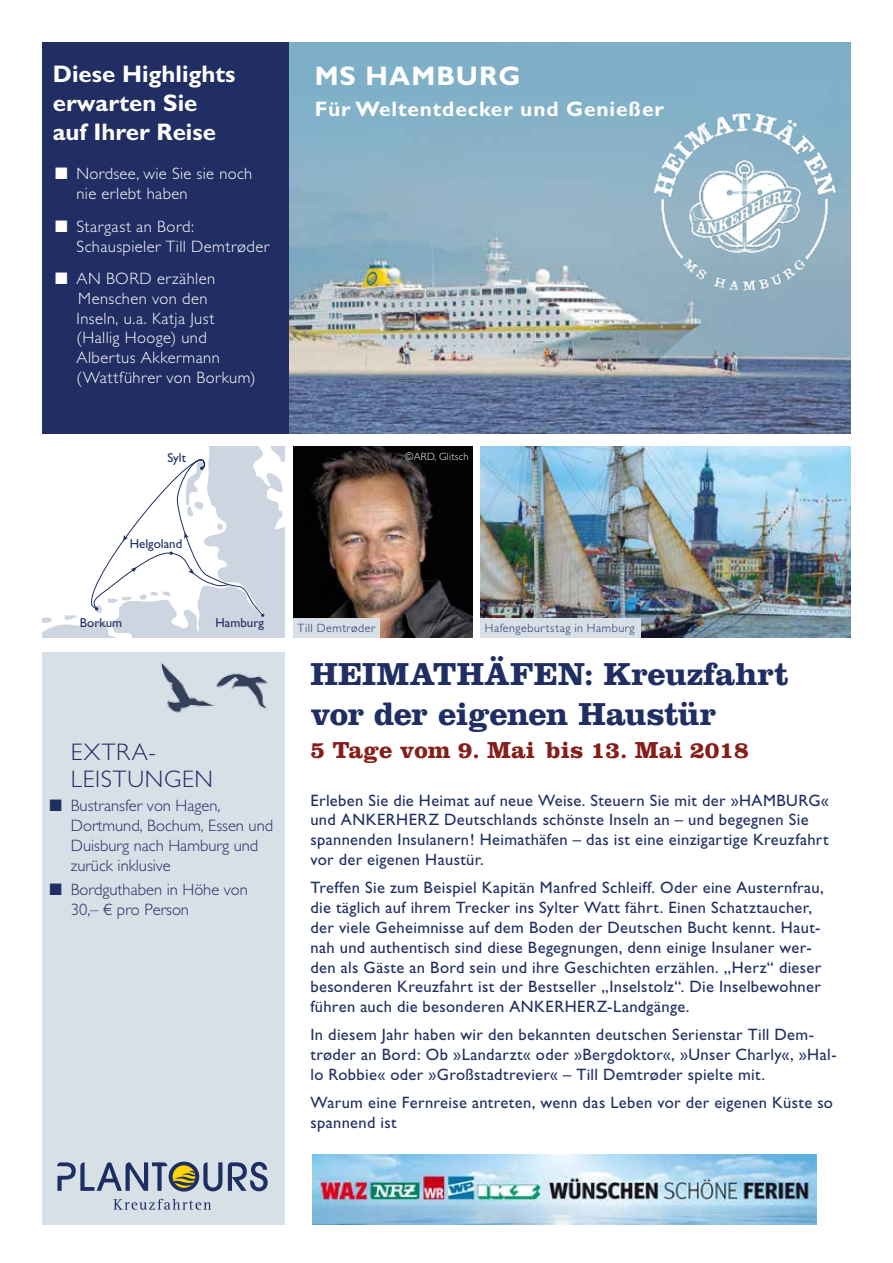
<style>
.page{position:relative;width:893px;height:1263px;background:#fff}
.page>*{position:absolute;margin:0;border:0;box-sizing:border-box;transform-origin:0 0}
.t1{font:700 33px/39.6px "Clarendon";letter-spacing:-.01em;color:#212e63}
.t2{font:700 27px "Gill Alt One";letter-spacing:.04em;color:#fff}
.t3{font:700 24px/28.8px "Gill Alt One";color:#fff}
.t4{font:700 24px "Clarendon";color:#861e1a}
.t5{font:300 24px/27px "Gill Alt One";letter-spacing:.03em;color:#212e63}
.t6{font:700 21px "Gill Alt One";letter-spacing:.04em;color:#fff}
.t7{font:16.5px/19.8px "Gill Alt One";letter-spacing:.02em;color:#212e63}
.t8{font:300 16.5px/19.8px "Gill Alt One";letter-spacing:.025em;color:#fff}
.t9{font:300 16.5px/19.8px "Gill Alt One";color:#212e63}
.t10{font:12.9px "Gill Alt One";color:#212e63}
.t11{font:300 12px "Gill Alt One";letter-spacing:.045em;color:#212e63}
.t12{font:300 10.5px "Gill Alt One";letter-spacing:.025em;color:#fff}
</style>
<div class="page">
<img style="left:293px;top:446px;width:180px;height:192px">
<img style="left:481px;top:446px;width:369px;height:192px">
<img style="left:289px;top:43px;width:561px;height:391px">
<div style="left:43px;top:43px;width:246px;height:391px;background:#212e63"></div>
<div style="left:43px;top:652px;width:242px;height:573px;background:#d7dfe7"></div>
<div style="left:293px;top:618px;width:87px;height:20px;background:#d7dfe7"></div>
<div style="left:481px;top:618px;width:160px;height:20px;background:#d7dfe7"></div>
<svg style="left:228px;top:1162px;width:40px;height:29px"></svg>
<svg style="left:57px;top:1161px;width:165px;height:30px"></svg>
<svg style="left:113px;top:1199px;width:98px;height:11px"></svg>
<img style="left:160px;top:600px;width:157px;height:113px">
<svg style="left:43px;top:446px;width:242px;height:192px"></svg>
<svg style="left:85px;top:446px;width:179px;height:171px"></svg>
<img style="left:641px;top:106px;width:207px;height:201px">
<img style="left:312px;top:1154px;width:504px;height:70px">
<h3 class="t3" style="left:53px;top:59px;width:184px">Diese Highlights erwarten Sie auf Ihrer Reise</h3>
<p class="t8" style="left:77px;top:164px;width:177px;text-indent:-21px">■ Nordsee, wie Sie sie noch nie erlebt haben</p>
<p class="t8" style="left:77px;top:216px;width:194px;text-indent:-21px">■ Stargast an Bord:<br>Schauspieler Till Demtrøder</p>
<p class="t8" style="left:77px;top:269px;width:181px;text-indent:-21px">■ AN BORD erzählen<br>Menschen von den<br>Inseln, u.a. Katja Just (Hallig Hooge) und<br>Albertus Akkermann (Wattführer von Borkum)</p>
<p class="t10" style="left:167px;top:450px;width:20px">Sylt</p>
<h2 class="t2" style="left:315px;top:59px;width:207px">MS HAMBURG</h2>
<p class="t6" style="left:315px;top:97px;width:351px">Für Weltentdecker und Genießer</p>
<p class="t12" style="left:405px;top:451px;width:65px">©ARD, Glitsch</p>
<p class="t10" style="left:130px;top:537px;width:54px">Helgoland</p>
<p class="t10" style="left:80px;top:615px;width:44px">Borkum</p>
<p class="t10" style="left:216px;top:615px;width:50px">Hamburg</p>
<h3 class="t5" style="left:71px;top:739px;width:143px">EXTRA-<br>LEISTUNGEN</h3>
<p class="t9" style="left:71px;top:796px;width:204px;text-indent:-21px">■ Bustransfer von Hagen,<br>Dortmund, Bochum, Essen und<br>Duisburg nach Hamburg und zurück inklusive</p>
<p class="t9" style="left:71px;top:879px;width:179px;text-indent:-21px">■ Bordguthaben in Höhe von<br>30,– € pro Person</p>
<p class="t11" style="left:298px;top:621px;width:79px">Till Demtrøder</p>
<p class="t11" style="left:485px;top:621px;width:151px">Hafengeburtstag in Hamburg</p>
<h1 class="t1" style="left:310px;top:654px;width:480px">HEIMATHÄFEN: Kreuzfahrt vor der eigenen Haustür</h1>
<h3 class="t4" style="left:310px;top:735px;width:440px">5 Tage vom 9. Mai bis 13. Mai 2018</h3>
<p class="t7" style="left:310px;top:790px;width:520px">Erleben Sie die Heimat auf neue Weise. Steuern Sie mit der »HAMBURG« und ANKERHERZ Deutschlands schönste Inseln an – und begegnen Sie spannenden Insulanern! Heimathäfen – das ist eine einzigartige Kreuzfahrt vor der eigenen Haustür.</p>
<p class="t7" style="left:310px;top:878px;width:515px">Treffen Sie zum Beispiel Kapitän Manfred Schleiff. Oder eine Austernfrau, die täglich auf ihrem Trecker ins Sylter Watt fährt. Einen Schatztaucher, der viele Geheimnisse auf dem Boden der Deutschen Bucht kennt. Haut&shy;nah und authentisch sind diese Begegnungen, denn einige Insulaner wer&shy;den als Gäste an Bord sein und ihre Geschichten erzählen. „Herz“ dieser besonderen Kreuzfahrt ist der Bestseller „Inselstolz“. Die Inselbewohner führen auch die besonderen ANKERHERZ-Landgänge.</p>
<p class="t7" style="left:310px;top:1025px;width:528px">In diesem Jahr haben wir den bekannten deutschen Serienstar Till Dem&shy;trøder an Bord: Ob »Landarzt« oder »Bergdoktor«, »Unser Charly«, »Hal&shy;lo Robbie« oder »Großstadtrevier« – Till Demtrøder spielte mit.</p>
<p class="t7" style="left:310px;top:1093px;width:524px">Warum eine Fernreise antreten, wenn das Leben vor der eigenen Küste so spannend ist</p>
</div>
